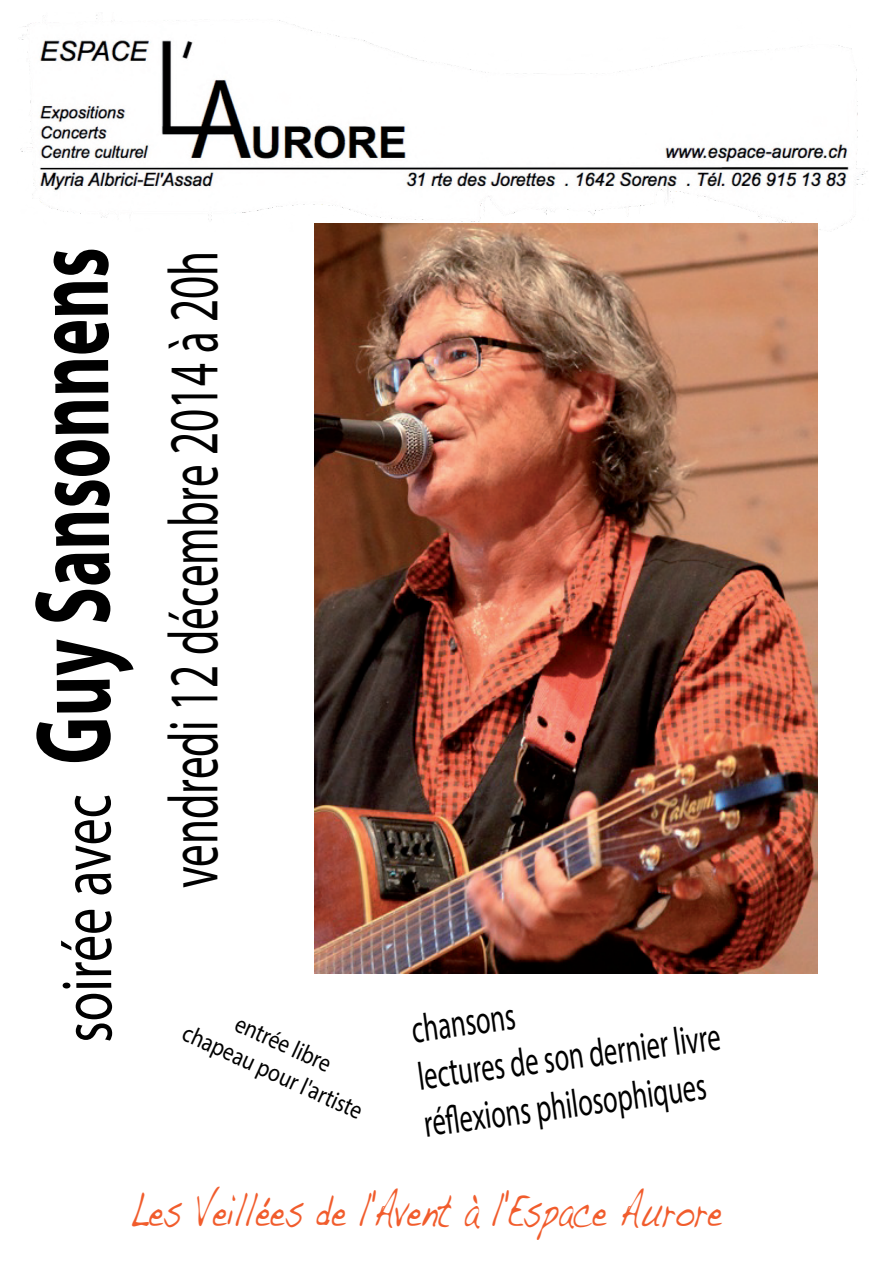
<style>
.page{position:relative;width:893px;height:1263px;background:#fff}
.page>*{position:absolute;margin:0;border:0;box-sizing:border-box;transform-origin:0 0}
.t1{font:700 108.15px "Myriad Pro";letter-spacing:-.01em;color:#000;scale:.65 1}
.t2{font:70.2px "Myriad Pro";color:#000;scale:.64 1}
.t3{font:47.55px "Handwriting Dakota";color:#f15c2c;scale:.63 1}
.t4{font:39.45px/47.7px "Myriad Pro";color:#000;scale:.67 1}
.t5{font:25.05px/29.8px "Myriad Pro";color:#000;text-align:center;scale:.86 1}
.s1{font-weight:400;font-size:72px}
</style>
<div class="page">
<img style="left:20px;top:15px;width:848px;height:216px">
<img style="left:314px;top:223px;width:503px;height:750px">
<h1 class="t1" style="left:2px;top:1043px;width:1226px;rotate:-90deg"><span class="s1">soirée avec</span> Guy Sansonnens</h1>
<h2 class="t2" style="left:151px;top:888px;width:997px;rotate:-90deg">vendredi 12 décembre 2014 à 20h</h2>
<p class="t5" style="left:204px;top:989px;width:228px;rotate:25deg">entrée libre<br>chapeau pour l'artiste</p>
<p class="t4" style="left:408px;top:1006px;width:457px;rotate:-8deg">chansons<br>lectures de son dernier livre réflexions philosophiques</p>
<p class="t3" style="left:130px;top:1175px;width:942px">Les Veillées de l'Avent à l'Espace Aurore</p>
</div>
